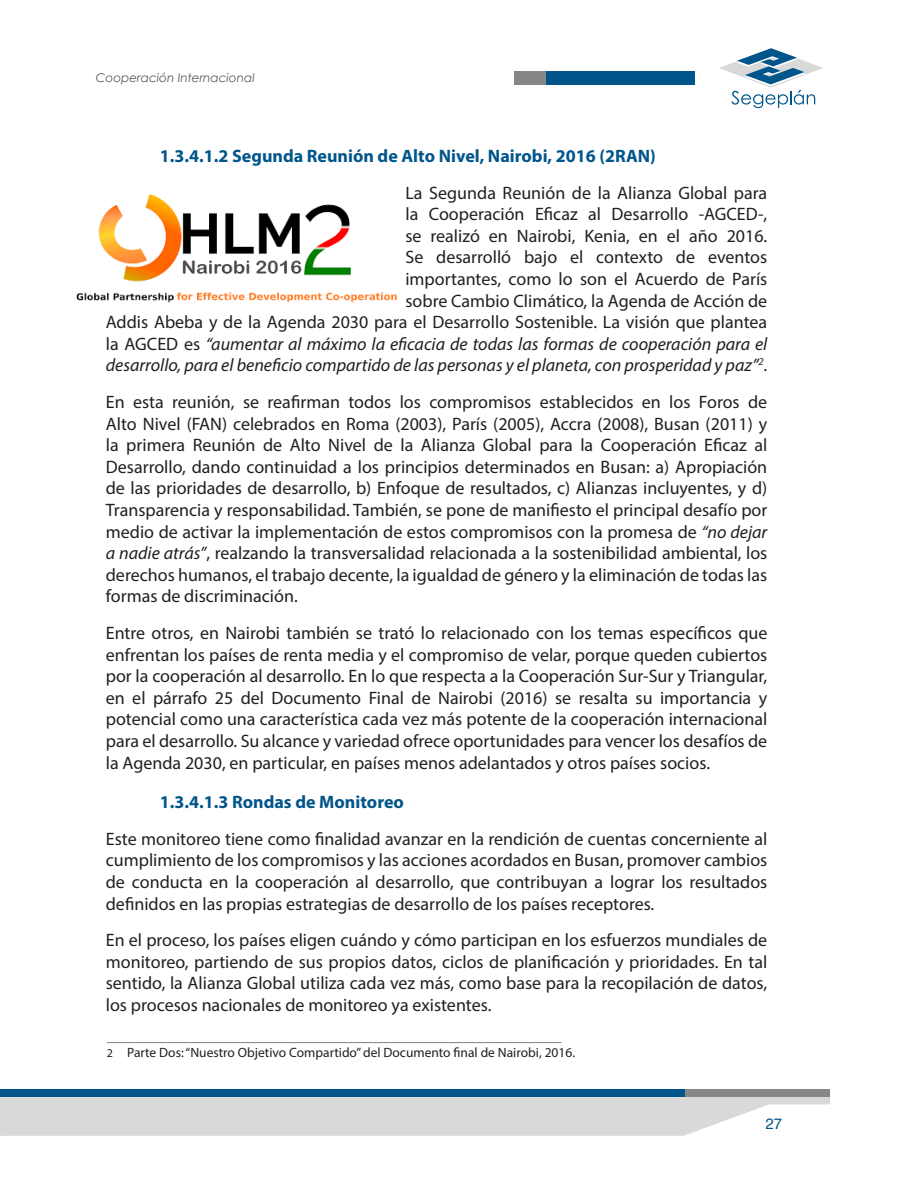
<style>
.page{position:relative;width:918px;height:1188px;background:#fff}
.page>*{position:absolute;margin:0;border:0;box-sizing:border-box;transform-origin:0 0}
.t1{font:18px/21.6px "Myriad Pro";color:#231f20;text-align:justify}
.t2{font:700 18px "Myriad Pro";color:#00558b}
.t3{font:15px "Helvetica";color:#00558b}
.t4{font:13.5px "Myriad Pro";color:#231f20}
.t5{font:italic 12px "Century Gothic";color:#57585a}
.s1{font-style:italic}
.s2{font-size:12px}
</style>
<div class="page">
<svg style="left:0;top:1096px;width:830px;height:40px;background:#d8d9da"></svg>
<div style="left:324px;top:1089px;width:506px;height:7px;background:#878787"></div>
<div style="left:0;top:1089px;width:684px;height:7px;background:#00558b"></div>
<div style="left:514px;top:71px;width:110px;height:14px;background:#878787"></div>
<div style="left:546px;top:71px;width:149px;height:14px;background:#00558b"></div>
<svg style="left:719px;top:48px;width:104px;height:60px"></svg>
<img style="left:76px;top:194px;width:322px;height:109px">
<hr style="left:107px;top:1042px;width:455px;height:1px;background:#808285">
<p class="t5" style="left:96px;top:70px;width:160px">Cooperación Internacional</p>
<p class="t2" style="left:160px;top:144px;width:498px">1.3.4.1.2 Segunda Reunión de Alto Nivel, Nairobi, 2016 (2RAN)</p>
<p class="t1" style="left:106px;top:181px;width:663px;text-align:right">La Segunda Reunión de la Alianza Global para<br>la Cooperación Eficaz al Desarrollo -AGCED-,<br>se realizó en Nairobi, Kenia, en el año 2016.<br>Se desarrolló bajo el contexto de eventos<br>importantes, como lo son el Acuerdo de París<br>sobre Cambio Climático, la Agenda de Acción de<br>Addis Abeba y de la Agenda 2030 para el Desarrollo Sostenible. La visión que plantea la AGCED es <span class="s1">“aumentar al máximo la eficacia de todas las formas de cooperación para el desarrollo, para el beneficio compartido de las personas y el planeta, con prosperidad y paz”</span><sup>2</sup>.</p>
<p class="t1" style="left:106px;top:391px;width:663px">En esta reunión, se reafirman todos los compromisos establecidos en los Foros de Alto Nivel (FAN) celebrados en Roma (2003), París (2005), Accra (2008), Busan (2011) y la primera Reunión de Alto Nivel de la Alianza Global para la Cooperación Eficaz al Desarrollo, dando continuidad a los principios determinados en Busan: a) Apropiación de las prioridades de desarrollo, b) Enfoque de resultados, c) Alianzas incluyentes, y d)<br>Transparencia y responsabilidad. También, se pone de manifiesto el principal desafío por medio de activar la implementación de estos compromisos con la promesa de <span class="s1">“no dejar a nadie atrás”</span>, realzando la transversalidad relacionada a la sostenibilidad ambiental, los derechos humanos, el trabajo decente, la igualdad de género y la eliminación de todas las formas de discriminación.</p>
<p class="t1" style="left:106px;top:622px;width:663px">Entre otros, en Nairobi también se trató lo relacionado con los temas específicos que enfrentan los países de renta media y el compromiso de velar, porque queden cubiertos por la cooperación al desarrollo. En lo que respecta a la Cooperación Sur-Sur y Triangular, en el párrafo 25 del Documento Final de Nairobi (2016) se resalta su importancia y potencial como una característica cada vez más potente de la cooperación internacional para el desarrollo. Su alcance y variedad ofrece oportunidades para vencer los desafíos de la Agenda 2030, en particular, en países menos adelantados y otros países socios.</p>
<p class="t2" style="left:160px;top:790px;width:246px">1.3.4.1.3 Rondas de Monitoreo</p>
<p class="t1" style="left:106px;top:828px;width:663px">Este monitoreo tiene como finalidad avanzar en la rendición de cuentas concerniente al cumplimiento de los compromisos y las acciones acordados en Busan, promover cambios de conducta en la cooperación al desarrollo, que contribuyan a lograr los resultados definidos en las propias estrategias de desarrollo de los países receptores.</p>
<p class="t1" style="left:106px;top:929px;width:663px">En el proceso, los países eligen cuándo y cómo participan en los esfuerzos mundiales de monitoreo, partiendo de sus propios datos, ciclos de planificación y prioridades. En tal sentido, la Alianza Global utiliza cada vez más, como base para la recopilación de datos, los procesos nacionales de monitoreo ya existentes.</p>
<p class="t4" style="left:107px;top:1044px;width:470px"><span class="s2">2</span> Parte Dos: “Nuestro Objetivo Compartido” del Documento final de Nairobi, 2016.</p>
<p class="t3" style="left:766px;top:1117px;width:18px">27</p>
</div>
